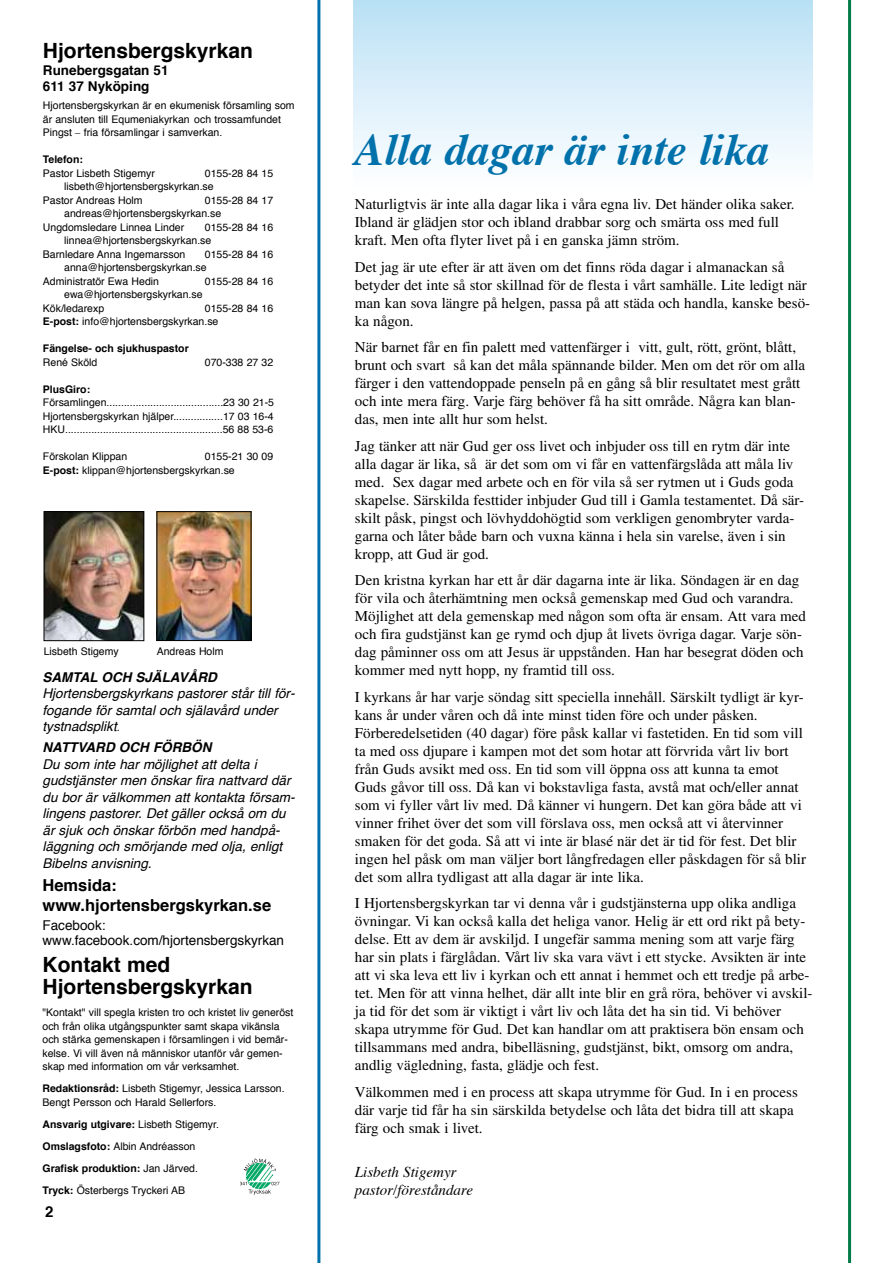
<style>
.page{position:relative;width:893px;height:1263px;background:#fff}
.page>*{position:absolute;margin:0;border:0;box-sizing:border-box;transform-origin:0 0}
.t1{font:italic 700 45px "Times";color:#0071ab}
.t2{font:700 21px/22.5px "Helvetica";color:#000}
.t3{font:700 16.5px/19.5px "Helvetica";color:#000}
.t4{font:15px/18px "Times";color:#000}
.t5{font:italic 15px/18px "Times";color:#000}
.t6{font:700 15px "Helvetica";color:#000}
.t7{font:italic 13.5px/16.5px "Helvetica";color:#000}
.t8{font:13.5px/15px "Helvetica";color:#000}
.t9{font:italic 700 13.5px "Helvetica";color:#000}
.t10{font:700 13.5px/16.5px "Helvetica";color:#000}
.t11{font:10.5px/13.5px "Helvetica";color:#000}
.t12{font:700 10.5px "Helvetica";color:#000}
.s1{font-family:"Times"}
.s2{font-weight:700}
.s3{font-size:10.5px}
</style>
<div class="page">
<div style="left:354px;top:0;width:458px;height:192px;background:linear-gradient(to bottom,#b9e0f4,#fff)"></div>
<img style="left:46px;top:513px;width:96px;height:126px">
<div style="left:44px;top:511px;width:100px;height:130px;border:1px solid #000"></div>
<hr style="left:317px;top:0;width:3px;height:1263px;background:#0071ab">
<hr style="left:848px;top:0;width:3px;height:1263px;background:#007a46">
<img style="left:159px;top:513px;width:90px;height:126px">
<div style="left:157px;top:511px;width:94px;height:130px;border:1px solid #000"></div>
<img style="left:247px;top:1171px;width:25px;height:11px">
<svg style="left:244px;top:1158px;width:32px;height:13px"></svg>
<svg style="left:241px;top:1182px;width:38px;height:13px"></svg>
<h2 class="t2" style="left:43px;top:40px;width:212px">Hjortensbergskyrkan</h2>
<p class="t10" style="left:43px;top:62px;width:127px">Runebergsgatan 51<br>611 37 Nyköping</p>
<p class="t11" style="left:43px;top:99px;width:253px">Hjortensbergskyrkan är en ekumenisk församling som är ansluten till Equmeniakyrkan och trossamfundet<br>Pingst <span class="s1">–</span> fria församlingar i samverkan.</p>
<p class="t12" style="left:43px;top:151px;width:42px">Telefon:</p>
<p class="t11" style="left:43px;top:166px;width:114px">Pastor Lisbeth Stigemyr</p>
<p class="t11" style="left:205px;top:166px;width:70px">0155-28 84 15</p>
<p class="t11" style="left:64px;top:180px;width:151px">lisbeth@hjortensbergskyrkan.se</p>
<p class="t11" style="left:43px;top:193px;width:101px">Pastor Andreas Holm</p>
<p class="t11" style="left:205px;top:193px;width:70px">0155-28 84 17</p>
<p class="t11" style="left:64px;top:207px;width:159px">andreas@hjortensbergskyrkan.se</p>
<p class="t11" style="left:43px;top:220px;width:143px">Ungdomsledare Linnea Linder</p>
<p class="t11" style="left:205px;top:220px;width:70px">0155-28 84 16</p>
<p class="t11" style="left:64px;top:234px;width:149px">linnea@hjortensbergskyrkan.se</p>
<p class="t11" style="left:43px;top:247px;width:144px">Barnledare Anna Ingemarsson</p>
<p class="t11" style="left:205px;top:247px;width:70px">0155-28 84 16</p>
<p class="t11" style="left:64px;top:261px;width:144px">anna@hjortensbergskyrkan.se</p>
<p class="t11" style="left:43px;top:274px;width:118px">Administratör Ewa Hedin</p>
<p class="t11" style="left:205px;top:274px;width:70px">0155-28 84 16</p>
<p class="t11" style="left:43px;top:288px;width:161px;text-indent:21px">ewa@hjortensbergskyrkan.se<br>Kök/ledarexp</p>
<p class="t11" style="left:43px;top:301px;width:232px;text-indent:162px">0155-28 84 16<br><span class="s2">E-post:</span> info@hjortensbergskyrkan.se</p>
<p class="t12" style="left:43px;top:340px;width:147px">Fängelse- och sjukhuspastor</p>
<p class="t11" style="left:43px;top:355px;width:56px">René Sköld</p>
<p class="t11" style="left:205px;top:355px;width:70px">070-338 27 32</p>
<p class="t12" style="left:43px;top:380px;width:49px">PlusGiro:</p>
<p class="t11" style="left:43px;top:396px;width:233px;text-align:justify">Församlingen........................................23 30 21-5<br>Hjortensbergskyrkan hjälper.................17 03 16-4<br>HKU......................................................56 88 53-6</p>
<p class="t11" style="left:43px;top:450px;width:86px">Förskolan Klippan</p>
<p class="t11" style="left:43px;top:450px;width:232px;text-indent:162px">0155-21 30 09<br><span class="s2">E-post:</span> klippan@hjortensbergskyrkan.se</p>
<p class="t11" style="left:44px;top:645px;width:76px">Lisbeth Stigemy</p>
<p class="t11" style="left:157px;top:645px;width:68px">Andreas Holm</p>
<p class="t9" style="left:43px;top:666px;width:176px">SAMTAL OCH SJÄLAVÅRD</p>
<p class="t7" style="left:43px;top:685px;width:254px">Hjortensbergskyrkans pastorer står till för&shy;fogande för samtal och själavård under tystnadsplikt<span class="s3">.</span></p>
<p class="t9" style="left:43px;top:736px;width:20px">NATTVARD</p>
<p class="t9" style="left:119px;top:736px;width:12px">OCH</p>
<p class="t9" style="left:153px;top:736px;width:60px">FÖRBÖN</p>
<p class="t7" style="left:43px;top:756px;width:254px">Du som inte har möjlighet att delta i gudstjänster men önskar fira nattvard där du bor är välkommen att kontakta försam&shy;lingens pastorer. Det gäller också om du är sjuk och önskar förbön med handpå&shy;läggning och smörjande med olja, enligt Bibelns anvisning.</p>
<p class="t3" style="left:43px;top:876px;width:230px">Hemsida: www.hjortensbergskyrkan.se</p>
<p class="t8" style="left:43px;top:918px;width:243px">Facebook: www.facebook.com/hjortensbergskyrkan</p>
<h2 class="t2" style="left:43px;top:953px;width:212px">Kontakt med<br>Hjortensbergskyrkan</h2>
<p class="t11" style="left:43px;top:1006px;width:252px">"Kontakt" vill spegla kristen tro och kristet liv generöst och från olika utgångspunkter samt skapa vikänsla och stärka gemenskapen i församlingen i vid bemär&shy;kelse. Vi vill även nå människor utanför vår gemen&shy;skap med information om vår verksamhet.</p>
<p class="t11" style="left:43px;top:1082px;width:244px"><span class="s2">Redaktionsråd:</span> Lisbeth Stigemyr, Jessica Larsson.<br>Bengt Persson och Harald Sellerfors.</p>
<p class="t11" style="left:43px;top:1113px;width:178px;line-height:22px"><span class="s2">Ansvarig utgivare:</span> Lisbeth Stigemyr.<br><span class="s2">Omslagsfoto:</span> Albin Andréasson <span class="s2">Grafisk produktion:</span> Jan Järved.<br><span class="s2">Tryck:</span> Österbergs Tryckeri AB</p>
<p class="t6" style="left:45px;top:1199px;width:10px">2</p>
<h1 class="t1" style="left:354px;top:107px;width:416px">Alla dagar är inte lika</h1>
<p class="t4" style="left:355px;top:195px;width:441px">Naturligtvis är inte alla dagar lika i våra egna liv. Det händer olika saker.<br>Ibland är glädjen stor och ibland drabbar sorg och smärta oss med full kraft. Men ofta flyter livet på i en ganska jämn ström.</p>
<p class="t4" style="left:355px;top:258px;width:457px">Det jag är ute efter är att även om det finns röda dagar i almanackan så betyder det inte så stor skillnad för de flesta i vårt samhälle. Lite ledigt när man kan sova längre på helgen, passa på att städa och handla, kanske besö&shy;ka någon.</p>
<p class="t4" style="left:355px;top:338px;width:452px">När barnet får en fin palett med vattenfärger i vitt, gult, rött, grönt, blått, brunt och svart så kan det måla spännande bilder. Men om det rör om alla färger i den vattendoppade penseln på en gång så blir resultatet mest grått och inte mera färg. Varje färg behöver få ha sitt område. Några kan blan&shy;das, men inte allt hur som helst.</p>
<p class="t4" style="left:355px;top:437px;width:451px">Jag tänker att när Gud ger oss livet och inbjuder oss till en rytm där inte alla dagar är lika, så är det som om vi får en vattenfärgslåda att måla liv med. Sex dagar med arbete och en för vila så ser rytmen ut i Guds goda skapelse. Särskilda festtider inbjuder Gud till i Gamla testamentet. Då sär&shy;skilt påsk, pingst och lövhyddohögtid som verkligen genombryter varda&shy;garna och låter både barn och vuxna känna i hela sin varelse, även i sin kropp, att Gud är god.</p>
<p class="t4" style="left:355px;top:571px;width:453px">Den kristna kyrkan har ett år där dagarna inte är lika. Söndagen är en dag för vila och återhämtning men också gemenskap med Gud och varandra.<br>Möjlighet att dela gemenskap med någon som ofta är ensam. Att vara med och fira gudstjänst kan ge rymd och djup åt livets övriga dagar. Varje sön&shy;dag påminner oss om att Jesus är uppstånden. Han har besegrat döden och kommer med nytt hopp, ny framtid till oss.</p>
<p class="t4" style="left:355px;top:688px;width:453px">I kyrkans år har varje söndag sitt speciella innehåll. Särskilt tydligt är kyr&shy;kans år under våren och då inte minst tiden före och under påsken.<br>Förberedelsetiden (40 dagar) före påsk kallar vi fastetiden. En tid som vill ta med oss djupare i kampen mot det som hotar att förvrida vårt liv bort från Guds avsikt med oss. En tid som vill öppna oss att kunna ta emot Guds gåvor till oss. Då kan vi bokstavliga fasta, avstå mat och/eller annat som vi fyller vårt liv med. Då känner vi hungern. Det kan göra både att vi vinner frihet över det som vill förslava oss, men också att vi återvinner smaken för det goda. Så att vi inte är blasé när det är tid för fest. Det blir ingen hel påsk om man väljer bort långfredagen eller påskdagen för så blir det som allra tydligast att alla dagar är inte lika.</p>
<p class="t4" style="left:355px;top:894px;width:459px">I Hjortensbergskyrkan tar vi denna vår i gudstjänsterna upp olika andliga övningar. Vi kan också kalla det heliga vanor. Helig är ett ord rikt på bety&shy;delse. Ett av dem är avskiljd. I ungefär samma mening som att varje färg har sin plats i färglådan. Vårt liv ska vara vävt i ett stycke. Avsikten är inte att vi ska leva ett liv i kyrkan och ett annat i hemmet och ett tredje på arbe&shy;tet. Men för att vinna helhet, där allt inte blir en grå röra, behöver vi avskil&shy;ja tid för det som är viktigt i vårt liv och låta det ha sin tid. Vi behöver skapa utrymme för Gud. Det kan handlar om att praktisera bön ensam och tillsammans med andra, bibelläsning, gudstjänst, bikt, omsorg om andra, andlig vägledning, fasta, glädje och fest.</p>
<p class="t4" style="left:355px;top:1083px;width:444px">Välkommen med i en process att skapa utrymme för Gud. In i en process där varje tid får ha sin särskilda betydelse och låta det bidra till att skapa färg och smak i livet.</p>
<p class="t5" style="left:355px;top:1162px;width:120px">Lisbeth Stigemyr pastor/föreståndare</p>
</div>
